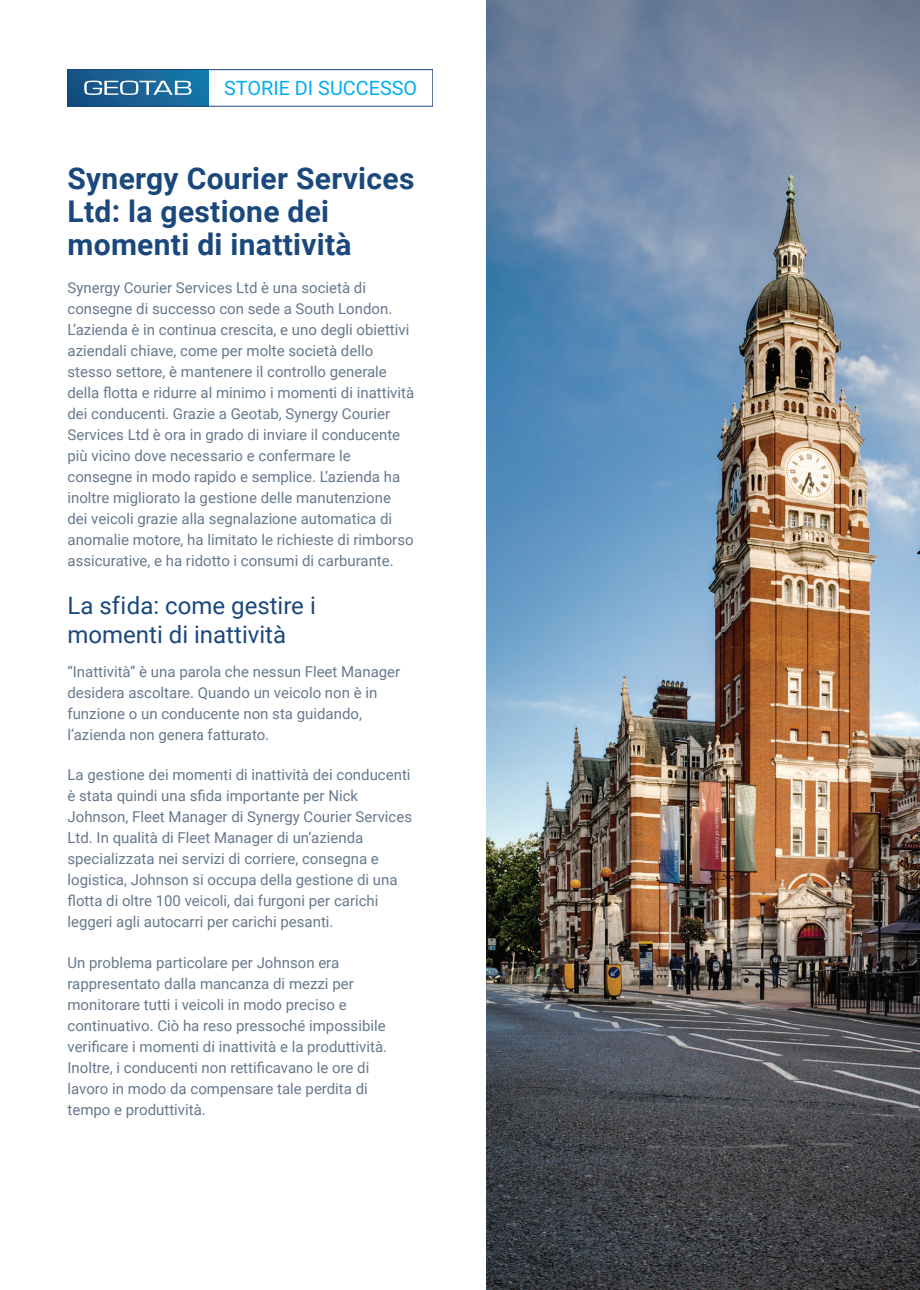
<style>
.page{position:relative;width:920px;height:1290px;background:#fff}
.page>*{position:absolute;margin:0;border:0;box-sizing:border-box;transform-origin:0 0}
._3__Heading_1_-_2019{font:700 30px/33px "Roboto";letter-spacing:.01em;color:#1b487c}
._4__Heading_2_-_2019{font:24px/28.5px "Roboto";color:#1b487c}
.t1{font:19.8px "Roboto";color:#00aeef}
._7A__Body_Copy_-_201{font:15px/21px "Roboto";color:#66798d}
</style>
<div class="page">
<svg style="left:70px;top:71px;width:138px;height:33px;background:#186496"></svg>
<div style="left:68px;top:69px;width:365px;height:37px;border:1px solid #1b487c"></div>
<svg style="left:84px;top:81px;width:108px;height:14px"></svg>
<img style="left:486px;top:0;width:434px;height:1289px">
<p class="t1" style="left:224px;top:74px;width:194px">STORIE DI SUCCESSO</p>
<p class="_3__Heading_1_-_2019" style="left:68px;top:161px;width:348px">Synergy Courier Services<br>Ltd: la gestione dei momenti di inattività</p>
<p class="_7A__Body_Copy_-_201" style="left:68px;top:276px;width:348px">Synergy Courier Services Ltd è una società di consegne di successo con sede a South London.<br>L’azienda è in continua crescita, e uno degli obiettivi aziendali chiave, come per molte società dello stesso settore, è mantenere il controllo generale della flotta e ridurre al minimo i momenti di inattività dei conducenti. Grazie a Geotab, Synergy Courier Services Ltd è ora in grado di inviare il conducente più vicino dove necessario e confermare le consegne in modo rapido e semplice. L’azienda ha inoltre migliorato la gestione delle manutenzione dei veicoli grazie alla segnalazione automatica di anomalie motore, ha limitato le richieste di rimborso assicurative, e ha ridotto i consumi di carburante.</p>
<p class="_4__Heading_2_-_2019" style="left:68px;top:591px;width:250px">La sfida: come gestire i momenti di inattività</p>
<p class="_7A__Body_Copy_-_201" style="left:68px;top:660px;width:334px">“Inattività” è una parola che nessun Fleet Manager desidera ascoltare. Quando un veicolo non è in funzione o un conducente non sta guidando, l’azienda non genera fatturato.</p>
<p class="_7A__Body_Copy_-_201" style="left:68px;top:764px;width:346px">La gestione dei momenti di inattività dei conducenti è stata quindi una sfida importante per Nick Johnson, Fleet Manager di Synergy Courier Services Ltd. In qualità di Fleet Manager di un’azienda specializzata nei servizi di corriere, consegna e logistica, Johnson si occupa della gestione di una flotta di oltre 100 veicoli, dai furgoni per carichi leggeri agli autocarri per carichi pesanti.</p>
<p class="_7A__Body_Copy_-_201" style="left:68px;top:951px;width:321px">Un problema particolare per Johnson era rappresentato dalla mancanza di mezzi per monitorare tutti i veicoli in modo preciso e continuativo. Ciò ha reso pressoché impossibile verificare i momenti di inattività e la produttività.<br>Inoltre, i conducenti non rettificavano le ore di lavoro in modo da compensare tale perdita di tempo e produttività.</p>
</div>
